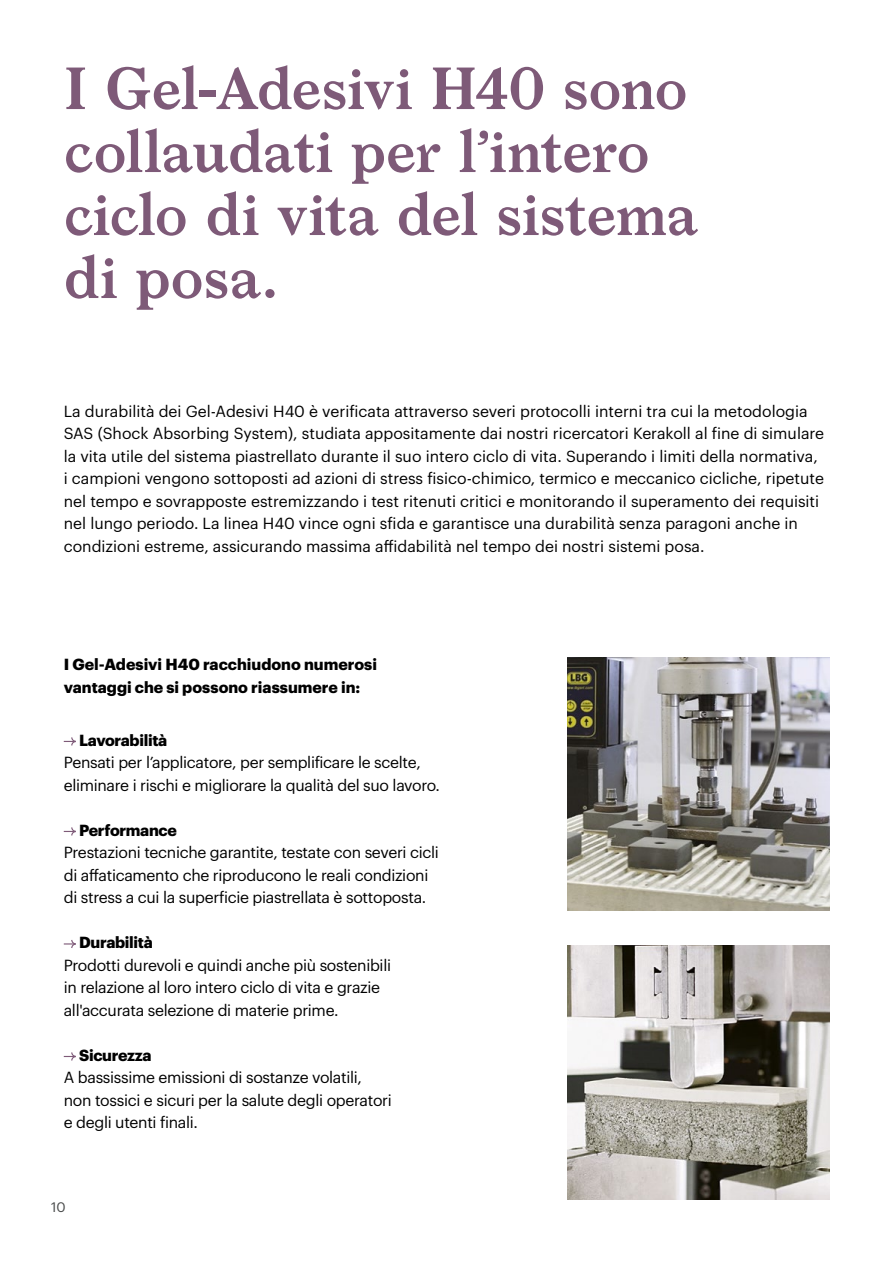
<style>
.page{position:relative;width:893px;height:1263px;background:#fff}
.page>*{position:absolute;margin:0;border:0;box-sizing:border-box;transform-origin:0 0}
.t1{font:600 57px/63px "Larish Neue";letter-spacing:-.01em;color:#7e5a78}
.t2{font:15.75px/22.5px "Graphik";color:#000}
.t3{font:15.75px/22.5px "Graphik";letter-spacing:-.02em;color:#000}
.t4{font:700 15.75px/22.5px "Graphik";color:#000}
.t5{font:700 15.75px "Graphik";letter-spacing:-.02em;color:#000}
.t6{font:13.5px "Graphik";color:#474949}
</style>
<div class="page">
<svg style="left:64px;top:737px;width:12px;height:9px"></svg>
<svg style="left:64px;top:827px;width:12px;height:9px"></svg>
<svg style="left:64px;top:940px;width:12px;height:8px"></svg>
<svg style="left:64px;top:1052px;width:12px;height:9px"></svg>
<img style="left:568px;top:657px;width:261px;height:253px">
<img style="left:568px;top:945px;width:261px;height:254px">
<h1 class="t1" style="left:64px;top:53px;width:636px">I Gel-Adesivi H40 sono collaudati per l’intero ciclo di vita del sistema di posa.</h1>
<p class="t2" style="left:64px;top:398px;width:762px">La durabilità dei Gel-Adesivi H40 è verificata attraverso severi protocolli interni tra cui la metodologia SAS (Shock Absorbing System), studiata appositamente dai nostri ricercatori Kerakoll al fine di simulare la vita utile del sistema piastrellato durante il suo intero ciclo di vita. Superando i limiti della normativa, i campioni vengono sottoposti ad azioni di stress fisico-chimico, termico e meccanico cicliche, ripetute nel tempo e sovrapposte estremizzando i test ritenuti critici e monitorando il superamento dei requisiti nel lungo periodo. La linea H40 vince ogni sfida e garantisce una durabilità senza paragoni anche in condizioni estreme, assicurando massima affidabilità nel tempo dei nostri sistemi posa.</p>
<p class="t4" style="left:64px;top:652px;width:315px">I Gel-Adesivi H40 racchiudono numerosi vantaggi che si possono riassumere in:</p>
<p class="t5" style="left:79px;top:727px;width:90px">Lavorabilità</p>
<p class="t3" style="left:64px;top:750px;width:378px">Pensati per l’applicatore, per semplificare le scelte, eliminare i rischi e migliorare la qualità del suo lavoro.</p>
<p class="t5" style="left:79px;top:817px;width:99px">Performance</p>
<p class="t3" style="left:64px;top:840px;width:377px">Prestazioni tecniche garantite, testate con severi cicli di affaticamento che riproducono le reali condizioni di stress a cui la superficie piastrellata è sottoposta.</p>
<p class="t5" style="left:79px;top:930px;width:75px">Durabilità</p>
<p class="t3" style="left:64px;top:952px;width:329px">Prodotti durevoli e quindi anche più sostenibili in relazione al loro intero ciclo di vita e grazie all'accurata selezione di materie prime.</p>
<p class="t5" style="left:79px;top:1042px;width:74px">Sicurezza</p>
<p class="t3" style="left:64px;top:1065px;width:330px">A bassissime emissioni di sostanze volatili, non tossici e sicuri per la salute degli operatori e degli utenti finali.</p>
<p class="t6" style="left:51px;top:1197px;width:16px">10</p>
</div>
